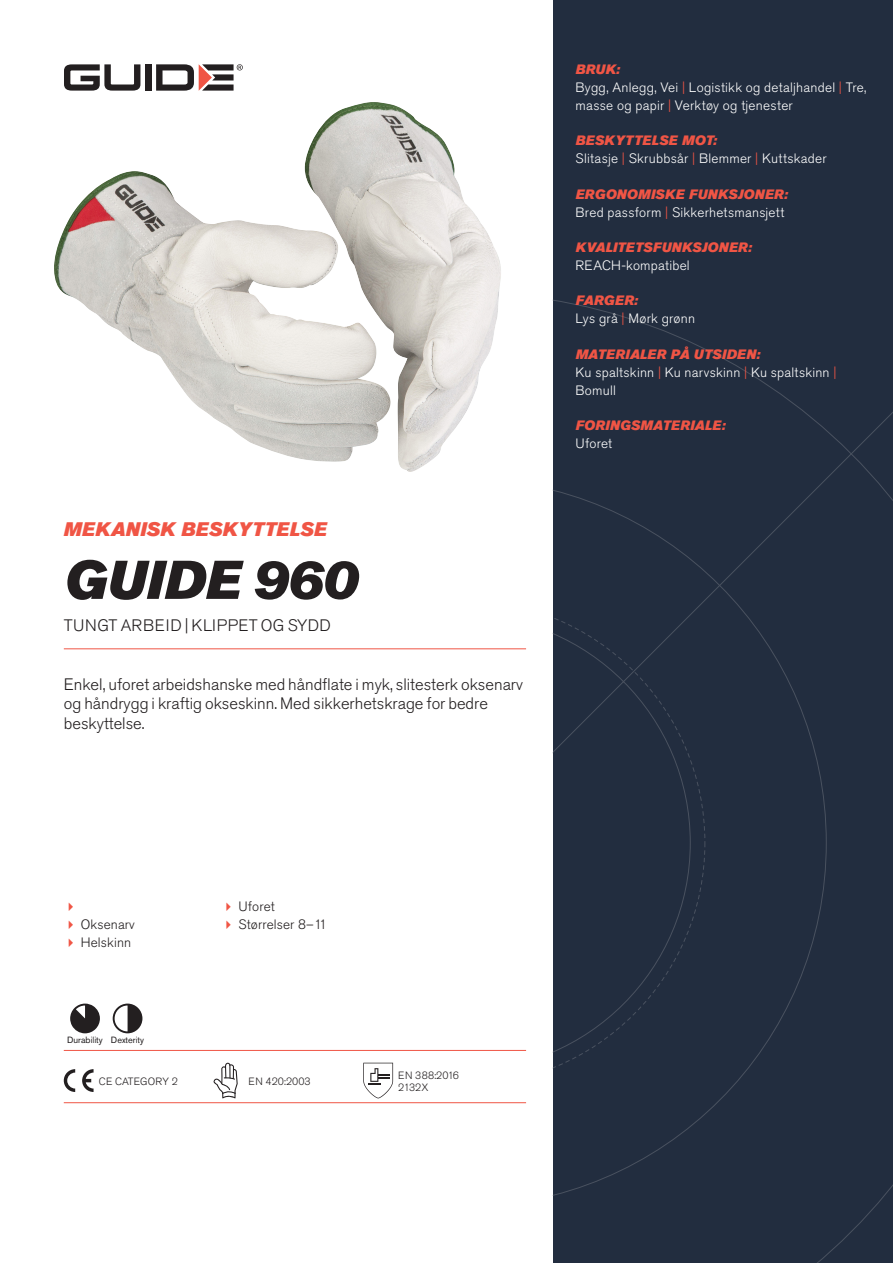
<style>
.page{position:relative;width:893px;height:1263px;background:#fff}
.page>*{position:absolute;margin:0;border:0;box-sizing:border-box;transform-origin:0 0}
.Rubrik{font:italic 54px "Akzidenz Grotesk Pro Super";color:#231f20}
.Överrubrik{font:italic 19.5px "Akzidenz Grotesk Pro Super";letter-spacing:.01em;color:#f05545}
.Ingress{font:300 16.5px/19.8px "Akzidenz Grotesk Pro";color:#231f20}
.Product_-_AltSegment{font:300 16.5px "Akzidenz Grotesk Pro";letter-spacing:.03em;color:#231f20}
.Produkt_-_Brödtext{font:300 13.5px/18px "Akzidenz Grotesk Pro";letter-spacing:.02em;color:#fff}
.Produkt_-_Namn{font:italic 13.5px "Akzidenz Grotesk Pro Super";letter-spacing:.015em;color:#f05545}
.t1{font:300 13.5px "Akzidenz Grotesk Pro";letter-spacing:.01em;color:#231f20}
.t2{font:300 10.5px "Akzidenz Grotesk Pro";color:#231f20}
.Produkt_-_Egenskaper{font:9px "Akzidenz Grotesk Pro";color:#231f20}
.s1{color:#f05545}
</style>
<div class="page">
<div style="left:145px;top:64px;width:7px;height:27px;background:#231f20"></div>
<svg style="left:156px;top:64px;width:87px;height:27px"></svg>
<svg style="left:64px;top:64px;width:76px;height:27px"></svg>
<div style="left:553px;top:0;width:340px;height:1263px;background:#222d3f"></div>
<svg style="left:553px;top:300px;width:340px;height:963px"></svg>
<hr style="left:64px;top:1050px;width:462px;height:1px;background:#f05545">
<hr style="left:64px;top:1102px;width:462px;height:1px;background:#f05545">
<svg style="left:70px;top:1003px;width:30px;height:30px"></svg>
<svg style="left:113px;top:1003px;width:29px;height:30px"></svg>
<svg style="left:64px;top:1069px;width:11px;height:23px"></svg>
<svg style="left:82px;top:1069px;width:12px;height:23px"></svg>
<svg style="left:214px;top:1063px;width:24px;height:35px"></svg>
<svg style="left:363px;top:1063px;width:30px;height:35px"></svg>
<img style="left:54px;top:102px;width:447px;height:370px">
<hr style="left:64px;top:648px;width:462px;height:1px;background:#f05545">
<p class="Överrubrik" style="left:64px;top:517px;width:265px">MEKANISK BESKYTTELSE</p>
<p class="Rubrik" style="left:64px;top:545px;width:295px">GUIDE 960</p>
<p class="Product_-_AltSegment" style="left:64px;top:615px;width:269px">TUNGT ARBEID | KLIPPET OG SYDD</p>
<p class="Ingress" style="left:64px;top:674px;width:461px">Enkel, uforet arbeidshanske med håndflate i myk, slitesterk oksenarv og håndrygg i kraftig okseskinn. Med sikkerhetskrage for bedre beskyttelse.</p>
<p class="Produkt_-_Namn" style="left:576px;top:60px;width:46px">BRUK:</p>
<p class="Produkt_-_Brödtext" style="left:576px;top:78px;width:292px">Bygg, Anlegg, Vei <span class="s1">|</span> Logistikk og detaljhandel <span class="s1">|</span> Tre, masse og papir <span class="s1">|</span> Verktøy og tjenester</p>
<p class="Produkt_-_Namn" style="left:576px;top:132px;width:143px">BESKYTTELSE MOT:</p>
<p class="Produkt_-_Brödtext" style="left:576px;top:150px;width:252px">Slitasje <span class="s1">|</span> Skrubbsår <span class="s1">|</span> Blemmer <span class="s1">|</span> Kuttskader</p>
<p class="Produkt_-_Namn" style="left:576px;top:185px;width:214px">ERGONOMISKE FUNKSJONER:</p>
<p class="Produkt_-_Brödtext" style="left:576px;top:203px;width:210px">Bred passform <span class="s1">|</span> Sikkerhetsmansjett</p>
<p class="Produkt_-_Namn" style="left:576px;top:238px;width:178px">KVALITETSFUNKSJONER:</p>
<p class="Produkt_-_Brödtext" style="left:576px;top:256px;width:116px">REACH-kompatibel</p>
<p class="Produkt_-_Namn" style="left:576px;top:292px;width:64px">FARGER:</p>
<p class="Produkt_-_Brödtext" style="left:576px;top:310px;width:121px">Lys grå <span class="s1">|</span> Mørk grønn</p>
<p class="Produkt_-_Namn" style="left:576px;top:345px;width:186px">MATERIALER PÅ UTSIDEN:</p>
<p class="Produkt_-_Brödtext" style="left:576px;top:363px;width:262px">Ku spaltskinn <span class="s1">|</span> Ku narvskinn <span class="s1">|</span> Ku spaltskinn <span class="s1">|<br></span>Bomull</p>
<p class="Produkt_-_Namn" style="left:576px;top:416px;width:151px">FORINGSMATERIALE:</p>
<p class="Produkt_-_Brödtext" style="left:576px;top:434px;width:38px">Uforet</p>
<p class="t1" style="left:81px;top:916px;width:56px">Oksenarv</p>
<p class="t1" style="left:81px;top:934px;width:52px">Helskinn</p>
<p class="t1" style="left:238px;top:898px;width:38px">Uforet</p>
<p class="t1" style="left:238px;top:916px;width:90px">Størrelser 8–11</p>
<p class="Produkt_-_Egenskaper" style="left:67px;top:1034px;width:37px">Durability</p>
<p class="Produkt_-_Egenskaper" style="left:111px;top:1034px;width:35px">Dexterity</p>
<p class="t2" style="left:99px;top:1074px;width:81px">CE CATEGORY 2</p>
<p class="t2" style="left:248px;top:1074px;width:64px">EN 420:2003</p>
<p class="t2" style="left:398px;top:1068px;width:62px">EN 388:2016</p>
<p class="t2" style="left:398px;top:1080px;width:32px">2132X</p>
</div>
